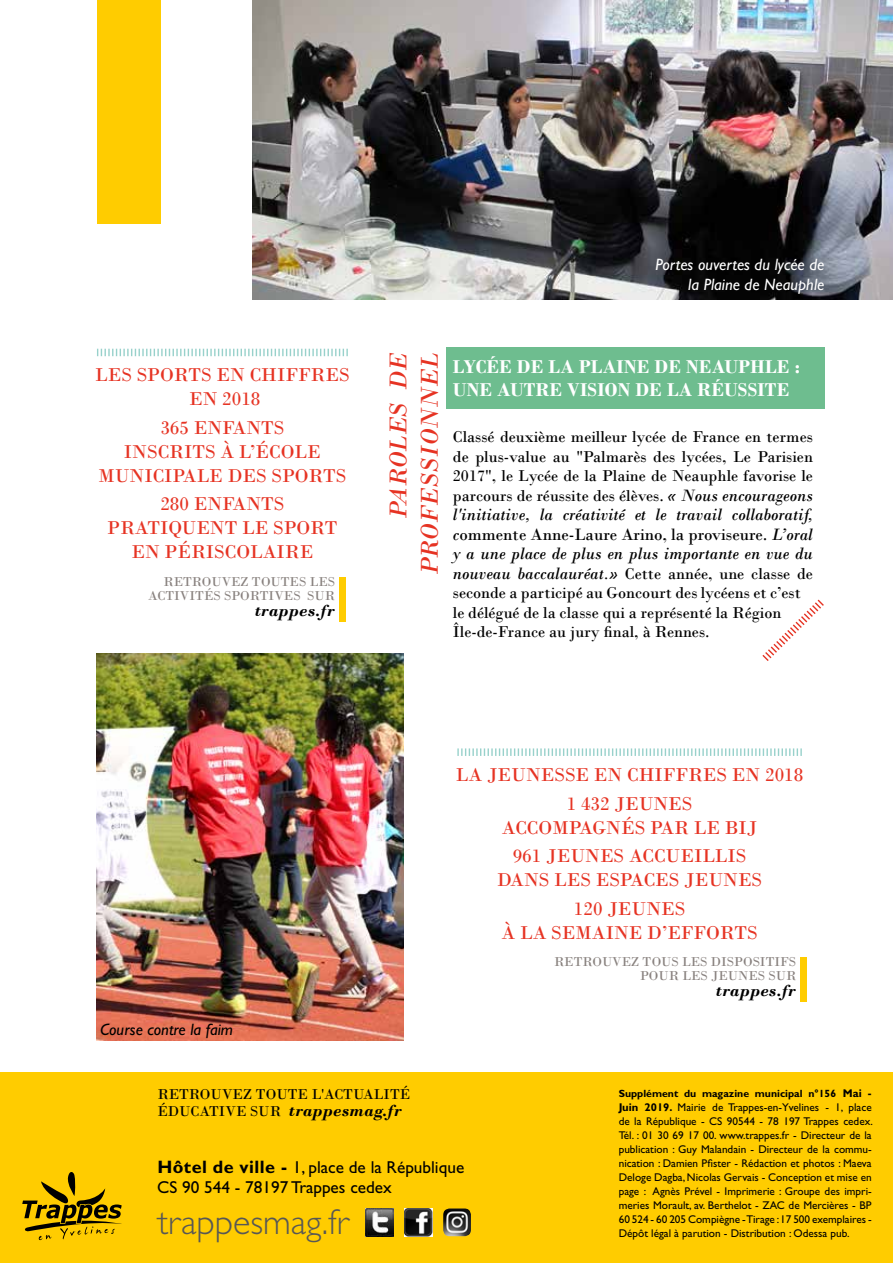
<style>
.page{position:relative;width:893px;height:1263px;background:#fff}
.page>*{position:absolute;margin:0;border:0;box-sizing:border-box;transform-origin:0 0}
.t1{font:300 36px "Gill Sans Std";color:#575756}
.t2{font:italic 25.5px/31.5px "Bodoni";color:#e63323;text-align:right}
.t3{font:19.5px/24px "Bodoni";color:#e63323;text-align:center}
.t4{font:700 19.5px/22.5px "Bodoni";letter-spacing:.01em;color:#fff}
.t5{font:italic 17.25px/19.5px "Bodoni";color:#000;text-align:justify}
.t6{font:17.25px/20.7px "Gill Sans Std";color:#000}
.t7{font:italic 700 17.25px "Bodoni";letter-spacing:.005em;color:#000}
.t8{font:16.5px/19.5px "Bodoni";color:#000;text-align:justify}
.t9{font:italic 16.5px/19.5px "Gill Sans Std";color:#fff;text-align:right}
.t10{font:italic 16.5px "Gill Sans Std";color:#000}
.t11{font:15px "Bodoni";color:#000}
.t12{font:13.5px/13.5px "Bodoni";color:#88817e;text-align:right}
.t13{font:11.25px/14px "Gill Sans Std";color:#000;text-align:justify}
.t14{font:700 10.5px "Gill Sans Std";color:#000}
.s1{font-style:italic;font-size:17.25px}
.s2{font-style:normal}
.s3{font-weight:400;font-style:normal;font-size:15px}
.s4{font-weight:700;font-size:18px}
.s5{font-size:11.25px}
.s6{font-weight:700}
</style>
<div class="page">
<div style="left:97px;top:0;width:64px;height:223px;background:#fc0"></div>
<img style="left:97px;top:653px;width:307px;height:387px">
<div style="left:0;top:1072px;width:893px;height:191px;background:#fc0"></div>
<svg style="left:762px;top:599px;width:62px;height:62px"></svg>
<div style="left:446px;top:348px;width:378px;height:61px;background:#6ebd8f"></div>
<img style="left:252px;top:0;width:641px;height:300px">
<svg style="left:22px;top:1172px;width:100px;height:68px"></svg>
<img style="left:365px;top:1208px;width:28px;height:28px">
<img style="left:404px;top:1208px;width:28px;height:28px">
<img style="left:443px;top:1208px;width:28px;height:28px">
<svg style="left:97px;top:349px;width:251px;height:7px"></svg>
<div style="left:339px;top:577px;width:6px;height:44px;background:#fc0"></div>
<div style="left:800px;top:957px;width:6px;height:45px;background:#fc0"></div>
<svg style="left:457px;top:748px;width:345px;height:8px"></svg>
<h3 class="t3" style="left:95px;top:363px;width:256px">LES SPORTS EN CHIFFRES<br>EN 2018</h3>
<h3 class="t3" style="left:98px;top:416px;width:250px">365 ENFANTS<br>INSCRITS À L’ÉCOLE<br>MUNICIPALE DES SPORTS</h3>
<h3 class="t3" style="left:107px;top:492px;width:232px">280 ENFANTS<br>PRATIQUENT LE SPORT<br>EN PÉRISCOLAIRE</h3>
<p class="t12" style="left:148px;top:575px;width:188px">RETROUVEZ TOUTES LES<br>ACTIVITÉS SPORTIVES SUR</p>
<h3 class="t7" style="left:254px;top:600px;width:82px">trappes.fr</h3>
<h3 class="t9" style="left:655px;top:255px;width:170px">Portes ouvertes du lycée de la Plaine de Neauphle</h3>
<h2 class="t2" style="left:382px;top:575px;width:225px;rotate:-90deg">PAROLES DE<br>PROFESSIONNEL</h2>
<h3 class="t4" style="left:453px;top:356px;width:349px">LYCÉE DE LA PLAINE DE NEAUPHLE :<br>UNE AUTRE VISION DE LA RÉUSSITE</h3>
<h3 class="t8" style="left:453px;top:427px;width:362px">Classé deuxième meilleur lycée de France en termes de plus-value au "Palmarès des lycées, Le Parisien 2017", le Lycée de la Plaine de Neauphle favorise le parcours de réussite des élèves. <span class="s1">« Nous encourageons</span></h3>
<h3 class="t5" style="left:453px;top:505px;width:362px">l'initiative, la créativité et le travail collaboratif, c<span class="s2">ommente Anne-Laure Arino, la proviseure.</span> L’oral y a une place de plus en plus importante en vue du</h3>
<h3 class="t8" style="left:453px;top:564px;width:361px;text-align:left"><span class="s1">nouveau baccalauréat.»</span> Cette année, une classe de seconde a participé au Goncourt des lycéens et c’est le délégué de la classe qui a représenté la Région Île-de-France au jury final, à Rennes.</h3>
<h3 class="t10" style="left:100px;top:1020px;width:135px">Course contre la faim</h3>
<h3 class="t3" style="left:456px;top:760px;width:349px;line-height:28.5px">LA JEUNESSE EN CHIFFRES EN 2018<br>1 432 JEUNES</h3>
<h3 class="t3" style="left:502px;top:813px;width:257px;line-height:28.5px">ACCOMPAGNÉS PAR LE BIJ<br>961 JEUNES ACCUEILLIS</h3>
<h3 class="t3" style="left:497px;top:865px;width:267px;line-height:28.5px">DANS LES ESPACES JEUNES<br>120 JEUNES</h3>
<h3 class="t3" style="left:501px;top:920px;width:258px">À LA SEMAINE D’EFFORTS</h3>
<p class="t12" style="left:554px;top:955px;width:244px">RETROUVEZ TOUS LES DISPOSITIFS<br>POUR LES JEUNES SUR</p>
<h3 class="t7" style="left:715px;top:980px;width:82px">trappes.fr</h3>
<h3 class="t11" style="left:157px;top:1085px;width:254px">RETROUVEZ TOUTE L'ACTUALITÉ</h3>
<h3 class="t7" style="left:157px;top:1100px;width:246px"><span class="s3">ÉDUCATIVE SUR</span> trappesmag.fr</h3>
<h3 class="t6" style="left:157px;top:1157px;width:308px"><span class="s4">Hôtel de ville -</span> 1, place de la République<br>CS 90 544 - 78197 Trappes cedex</h3>
<h1 class="t1" style="left:157px;top:1202px;width:193px">trappesmag.fr</h1>
<p class="t14" style="left:619px;top:1087px;width:254px">Supplément du magazine municipal n°156 <span class="s5">Mai -</span></p>
<p class="t13" style="left:619px;top:1100px;width:256px"><span class="s6">Juin 2019.</span> Mairie de Trappes-en-Yvelines - 1, place de la République - CS 90544 - 78 197 Trappes cedex.<br>Tél. : 01 30 69 17 00. www.trappes.fr - Directeur de la publication : Guy Malandain - Directeur de la commu&shy;nication : Damien Pfister - Rédaction et photos : Maeva Deloge Dagba, Nicolas Gervais - Conception et mise en page : Agnès Prével - Imprimerie : Groupe des impri&shy;meries Morault, av. Berthelot - ZAC de Mercières - BP 60 524 - 60 205 Compiègne - Tirage : 17 500 exemplaires - Dépôt légal à parution - Distribution : Odessa pub.</p>
</div>
